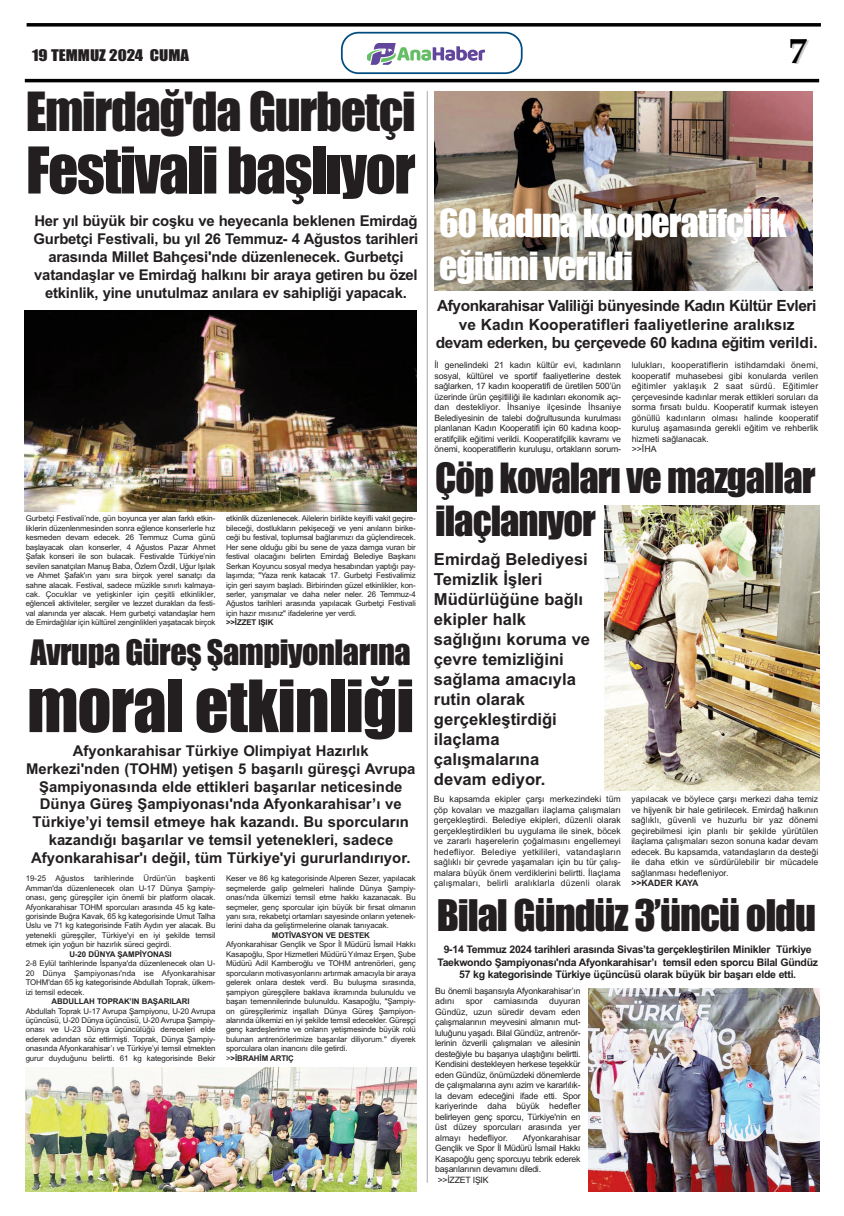
<style>
.page{position:relative;width:844px;height:1216px;background:#fff}
.page>*{position:absolute;margin:0;border:0;box-sizing:border-box;transform-origin:0 0}
.t1{font:66.5px "Impact";letter-spacing:-.015em;color:#231f20}
.t2{font:59.5px "Impact";letter-spacing:-.025em;color:#231f20}
.t3{font:49.88px "Impact";letter-spacing:-.025em;color:#231f20}
.t4{font:40.25px "Impact";letter-spacing:-.025em;color:#231f20}
.t5{font:38.5px/42.9px "Impact";letter-spacing:-.025em;color:#231f20}
.t6{font:700 36.57px "Palatino";color:#000}
.t7{font:35.88px/43.1px "Impact";letter-spacing:-.025em;color:#fff}
.t8{font:32.38px "Impact";letter-spacing:-.015em;color:#231f20}
.t9{font:700 16.62px/19.9px "Arial";color:#231f20}
.t10{font:700 15.49px/18.6px "Arial";letter-spacing:-.03em;color:#231f20;text-align:center}
.t11{font:700 14.88px/17.8px "Arial";color:#231f20;text-align:center}
.t12{font:14.88px "Impact";color:#231f20;scale:1.13 1}
.t13{font:700 10.5px/12.6px "Arial";letter-spacing:-.03em;color:#231f20;text-align:center}
.t14{font:8.75px/10.5px "Arial";color:#231f20;text-align:justify}
.t15{font:8.75px/10.5px "Arial";letter-spacing:-.03em;color:#231f20}
.t16{font:700 8.75px "Arial";color:#231f20}
.t17{font:7.88px/9.5px "Arial";letter-spacing:-.01em;color:#231f20;text-align:justify}
.t18{font:700 7.88px "Arial";letter-spacing:-.01em;color:#231f20}
.s1{font-weight:700}
</style>
<div class="page">
<svg style="left:27px;top:23px;width:793px;height:4px;background:#1f1f1f"></svg>
<hr style="left:25px;top:79px;width:794px;height:3px;background:#000">
<svg style="left:341px;top:32px;width:181px;height:42px"></svg>
<img style="left:367px;top:41px;width:117px;height:26px">
<hr style="left:426px;top:91px;width:1px;height:1091px;background:#a8a9ad">
<img style="left:25px;top:311px;width:391px;height:200px">
<img style="left:25px;top:1067px;width:391px;height:124px">
<img style="left:434px;top:92px;width:378px;height:198px">
<img style="left:604px;top:505px;width:215px;height:286px">
<img style="left:588px;top:988px;width:231px;height:203px">
<h3 class="t12" style="left:32px;top:47px;width:140px">19 TEMMUZ 2024 CUMA</h3>
<h3 class="t6" style="left:788px;top:28px;width:20px">7</h3>
<h3 class="t3" style="left:26px;top:85px;width:391px">Emirdağ'da Gurbetçi</h3>
<h2 class="t2" style="left:26px;top:138px;width:391px">Festivali başlıyor</h2>
<p class="t11" style="left:34px;top:212px;width:386px">Her yıl büyük bir coşku ve heyecanla beklenen Emirdağ Gurbetçi Festivali, bu yıl 26 Temmuz- 4 Ağustos tarihleri arasında Millet Bahçesi'nde düzenlenecek. Gurbetçi vatandaşlar ve Emirdağ halkını bir araya getiren bu özel etkinlik, yine unutulmaz anılara ev sahipliği yapacak.</p>
<h3 class="t7" style="left:439px;top:202px;width:349px">60 kadına kooperatifçilik eğitimi verildi</h3>
<h3 class="t10" style="left:436px;top:296px;width:383px">Afyonkarahisar Valiliği bünyesinde Kadın Kültür Evleri ve Kadın Kooperatifleri faaliyetlerine aralıksız devam ederken, bu çerçevede 60 kadına eğitim verildi.</h3>
<p class="t14" style="left:434px;top:360px;width:188px">İl genelindeki 21 kadın kültür evi, kadınların sosyal, kültürel ve sportif faaliyetlerine destek sağlarken, 17 kadın kooperatifi de üretilen 500’ün üzerinde ürün çeşitliliği ile kadınları ekonomik açı&shy;dan destekliyor. İhsaniye ilçesinde İhsaniye Belediyesinin de talebi doğrultusunda kurulması planlanan Kadın Kooperatifi için 60 kadına koop&shy;eratifçilik eğitimi verildi. Kooperatifçilik kavramı ve önemi, kooperatiflerin kuruluşu, ortakların sorum-</p>
<p class="t14" style="left:631px;top:360px;width:188px;text-align:left">lulukları, kooperatiflerin istihdamdaki önemi, kooperatif muhasebesi gibi konularda verilen eğitimler yaklaşık 2 saat sürdü. Eğitimler çerçevesinde kadınlar merak ettikleri soruları da sorma fırsatı buldu. Kooperatif kurmak isteyen gönüllü kadınların olması halinde kooperatif kuruluş aşamasında gerekli eğitim ve rehberlik hizmeti sağlanacak.<br>&gt;&gt;İHA</p>
<h3 class="t5" style="left:435px;top:458px;width:381px">Çöp kovaları ve mazgallar ilaçlanıyor</h3>
<h3 class="t9" style="left:434px;top:549px;width:158px">Emirdağ Belediyesi<br>Temizlik İşleri<br>Müdürlüğüne bağlı ekipler halk sağlığını koruma ve çevre temizliğini sağlama amacıyla rutin olarak gerçekleştirdiği ilaçlama çalışmalarına devam ediyor.</h3>
<p class="t14" style="left:434px;top:793px;width:188px">Bu kapsamda ekipler çarşı merkezindeki tüm çöp kovaları ve mazgalları ilaçlama çalışmaları gerçekleştirdi. Belediye ekipleri, düzenli olarak gerçekleştirdikleri bu uygulama ile sinek, böcek ve zararlı haşerelerin çoğalmasını engellemeyi hedefliyor. Belediye yetkilileri, vatandaşların sağlıklı bir çevrede yaşamaları için bu tür çalış&shy;malara büyük önem verdiklerini belirtti. İlaçlama çalışmaları, belirli aralıklarla düzenli olarak</p>
<p class="t14" style="left:631px;top:793px;width:188px">yapılacak ve böylece çarşı merkezi daha temiz ve hijyenik bir hale getirilecek. Emirdağ halkının sağlıklı, güvenli ve huzurlu bir yaz dönemi geçirebilmesi için planlı bir şekilde yürütülen ilaçlama çalışmaları sezon sonuna kadar devam edecek. Bu kapsamda, vatandaşların da desteği ile daha etkin ve sürdürülebilir bir mücadele sağlanması hedefleniyor.</p>
<p class="t17" style="left:26px;top:514px;width:191px">Gurbetçi Festivali’nde, gün boyunca yer alan farklı etkin&shy;liklerin düzenlenmesinden sonra eğlence konserlerle hız kesmeden devam edecek. 26 Temmuz Cuma günü başlayacak olan konserler, 4 Ağustos Pazar Ahmet Şafak konseri ile son bulacak. Festivalde Türkiye’nin sevilen sanatçıları Manuş Baba, Özlem Özdil, Uğur Işılak ve Ahmet Şafak'ın yanı sıra birçok yerel sanatçı da sahne alacak. Festival, sadece müzikle sınırlı kalmaya&shy;cak. Çocuklar ve yetişkinler için çeşitli etkinlikler, eğlenceli aktiviteler, sergiler ve lezzet durakları da festi&shy;val alanında yer alacak. Hem gurbetçi vatandaşlar hem de Emirdağlılar için kültürel zenginlikleri yaşatacak birçok</p>
<p class="t17" style="left:226px;top:514px;width:191px">etkinlik düzenlenecek. Ailelerin birlikte keyifli vakit geçire&shy;bileceği, dostlukların pekişeceği ve yeni anıların birike&shy;ceği bu festival, toplumsal bağlarımızı da güçlendirecek.<br>Her sene olduğu gibi bu sene de yaza damga vuran bir festival olacağını belirten Emirdağ Belediye Başkanı Serkan Koyuncu sosyal medya hesabından yaptığı pay&shy;laşımda; "Yaza renk katacak 17. Gurbetçi Festivalimiz için geri sayım başladı. Birbirinden güzel etkinlikler, kon&shy;serler, yarışmalar ve daha neler neler. 26 Temmuz-4<br>Ağustos tarihleri arasında yapılacak Gurbetçi Festivali için hazır mısınız" ifadelerine yer verdi.</p>
<p class="t18" style="left:226px;top:618px;width:49px">&gt;&gt;İZZET IŞIK</p>
<h3 class="t8" style="left:31px;top:634px;width:381px">Avrupa Güreş Şampiyonlarına</h3>
<h1 class="t1" style="left:27px;top:670px;width:388px">moral etkinliği</h1>
<p class="t11" style="left:26px;top:741px;width:391px">Afyonkarahisar Türkiye Olimpiyat Hazırlık Merkezi'nden (TOHM) yetişen 5 başarılı güreşçi Avrupa Şampiyonasında elde ettikleri başarılar neticesinde Dünya Güreş Şampiyonası'nda Afyonkarahisar’ı ve Türkiye’yi temsil etmeye hak kazandı. Bu sporcuların kazandığı başarılar ve temsil yetenekleri, sadece Afyonkarahisar'ı değil, tüm Türkiye'yi gururlandırıyor.</p>
<p class="t17" style="left:26px;top:873px;width:191px">19-25 Ağustos tarihlerinde Ürdün'ün başkenti Amman'da düzenlenecek olan U-17 Dünya Şampiy&shy;onası, genç güreşçiler için önemli bir platform olacak.<br>Afyonkarahisar TOHM sporcuları arasında 45 kg kate&shy;gorisinde Buğra Kavak, 65 kg kategorisinde Umut Talha Uslu ve 71 kg kategorisinde Fatih Aydın yer alacak. Bu yetenekli güreşçiler, Türkiye'yi en iyi şekilde temsil etmek için yoğun bir hazırlık süreci geçirdi.</p>
<p class="t18" style="left:69px;top:949px;width:104px">U-20 DÜNYA ŞAMPİYONASI</p>
<p class="t17" style="left:26px;top:958px;width:191px">2-8 Eylül tarihlerinde İspanya'da düzenlenecek olan U-20 Dünya Şampiyonası'nda ise Afyonkarahisar TOHM'dan 65 kg kategorisinde Abdullah Toprak, ülkem&shy;izi temsil edecek.</p>
<p class="t18" style="left:52px;top:996px;width:139px">ABDULLAH TOPRAK’IN BAŞARILARI</p>
<p class="t17" style="left:26px;top:1006px;width:191px">Abdullah Toprak U-17 Avrupa Şampiyonu, U-20 Avrupa üçüncüsü, U-20 Dünya üçüncüsü, U-20 Avrupa Şampiy&shy;onası ve U-23 Dünya üçüncülüğü dereceleri elde ederek adından söz ettirmişti. Toprak, Dünya Şampiy&shy;onasında Afyonkarahisar’ı ve Türkiye’yi temsil etmekten gurur duyduğunu belirtti. 61 kg kategorisinde Bekir</p>
<p class="t17" style="left:226px;top:873px;width:191px">Keser ve 86 kg kategorisinde Alperen Sezer, yapılacak seçmelerde galip gelmeleri halinde Dünya Şampiy&shy;onası'nda ülkemizi temsil etme hakkı kazanacak. Bu seçmeler, genç sporcular için büyük bir fırsat olmanın yanı sıra, rekabetçi ortamları sayesinde onların yetenek&shy;lerini daha da geliştirmelerine olanak tanıyacak.</p>
<p class="t18" style="left:272px;top:930px;width:99px">MOTİVASYON VE DESTEK</p>
<p class="t17" style="left:226px;top:939px;width:191px;text-align:left">Afyonkarahisar Gençlik ve Spor İl Müdürü İsmail Hakkı Kasapoğlu, Spor Hizmetleri Müdürü Yılmaz Erşen, Şube Müdürü Adil Kamberoğlu ve TOHM antrenörleri, genç sporcuların motivasyonlarını artırmak amacıyla bir araya gelerek onlara destek verdi. Bu buluşma sırasında, şampiyon güreşçilere baklava ikramında bulunuldu ve başarı temennilerinde bulunuldu. Kasapoğlu, "Şampiy&shy;on güreşçilerimiz inşallah Dünya Güreş Şampiyon&shy;alarında ülkemizi en iyi şekilde temsil edecekler. Güreşçi genç kardeşlerime ve onların yetişmesinde büyük rolü bulunan antrenörlerimize başarılar diliyorum." diyerek sporculara olan inancını dile getirdi.<br>&gt;<span class="s1">&gt;İBRAHİM ARTIÇ</span></p>
<p class="t16" style="left:631px;top:878px;width:69px">&gt;&gt;KADER KAYA</p>
<h3 class="t4" style="left:436px;top:893px;width:381px">Bilal Gündüz 3’üncü oldu</h3>
<h3 class="t13" style="left:437px;top:943px;width:382px">9-14 Temmuz 2024 tarihleri arasında Sivas’ta gerçekleştirilen Minikler Türkiye<br>Taekwondo Şampiyonası'nda Afyonkarahisar’ı temsil eden sporcu Bilal Gündüz<br>57 kg kategorisinde Türkiye üçüncüsü olarak büyük bir başarı elde etti.</h3>
<p class="t15" style="left:435px;top:985px;width:147px">Bu önemli başarısıyla Afyonkarahisar’ın adını</p>
<p class="t14" style="left:435px;top:996px;width:147px;text-indent:114px">duyuran Gündüz, uzun süredir devam eden çalışmalarının meyvesini almanın mut&shy;luluğunu yaşadı. Bilal Gündüz, antrenör&shy;lerinin özverili çalışmaları ve ailesinin desteğiyle bu başarıya ulaştığını belirtti.<br>Kendisini destekleyen herkese teşekkür eden Gündüz, önümüzdeki dönemlerde de çalışmalarına aynı azim ve kararlılık&shy;la devam edeceğini ifade etti. Spor kariyerinde daha büyük hedefler belirleyen genç sporcu, Türkiye'nin en üst düzey sporcuları arasında yer almayı hedefliyor.</p>
<p class="t14" style="left:465px;top:996px;width:18px">spor</p>
<p class="t14" style="left:493px;top:996px;width:46px">camiasında</p>
<p class="t15" style="left:435px;top:1132px;width:147px;text-indent:88px">Afyonkarahisar<br>Gençlik ve Spor İl Müdürü İsmail Hakkı<br>Kasapoğlu genç sporcuyu tebrik ederek başarılarının devamını diledi.<br>&gt;&gt;İZZET IŞIK</p>
</div>
